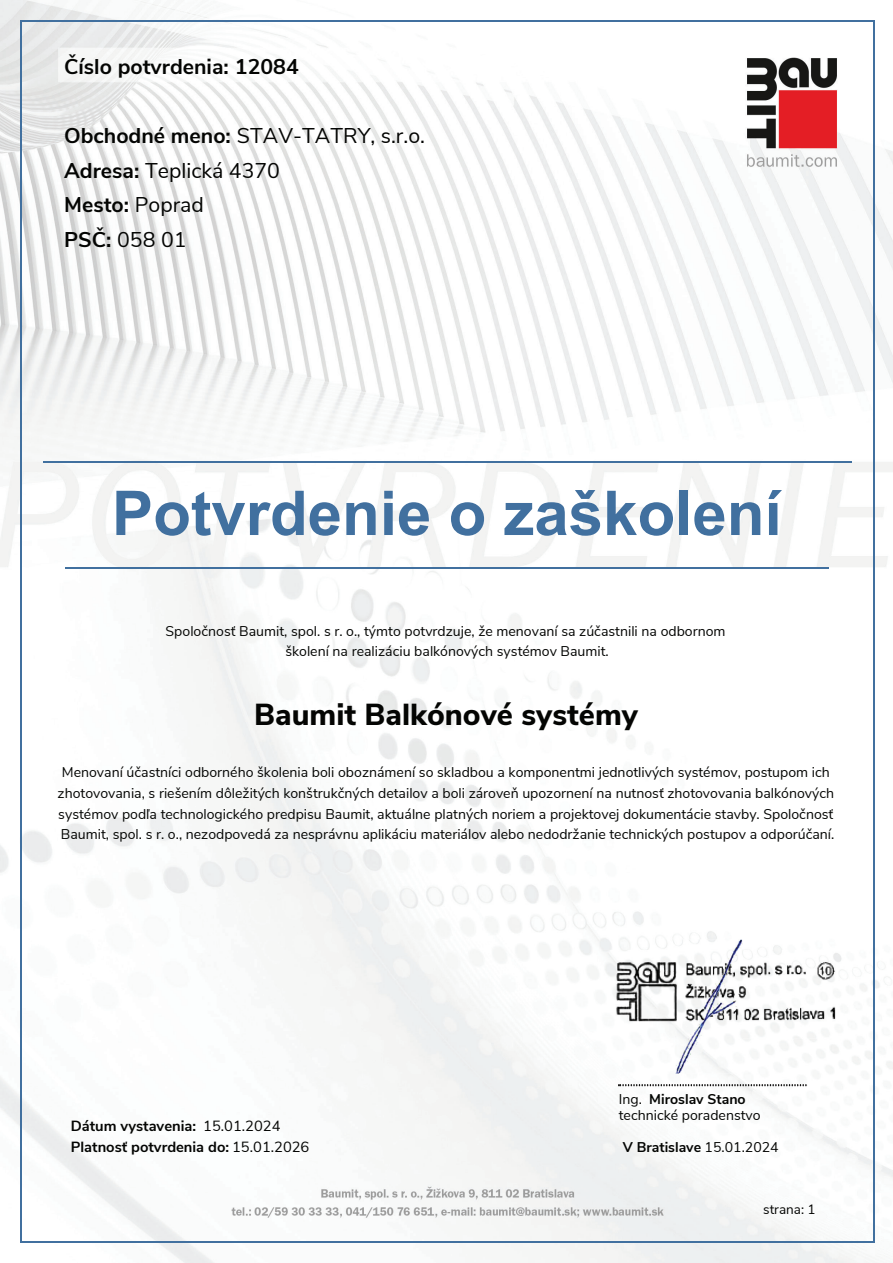
<style>
.page{position:relative;width:893px;height:1263px;background:#fff}
.page>*{position:absolute;margin:0;border:0;box-sizing:border-box;transform-origin:0 0}
.t1{font:700 61.8px "Arial";color:#41709f}
.t2{font:800 30.3px "Nunito Sans";color:#040503}
.t3{font:21.3px/34.3px "Nunito Sans";color:#040503}
.t4{font:700 21.3px "Nunito Sans";color:#040503}
.t5{font:700 14.7px/20.9px "Nunito Sans";color:#040503}
.t6{font:14.1px/20.9px "Nunito Sans";color:#040503}
.t7{font:700 14.1px "Nunito Sans";color:#040503}
.t8{font:13.5px "Nunito Sans";color:#040503}
.s1{font-weight:700}
.s2{font-weight:400}
</style>
<div class="page">
<img style="left:0;top:0;width:893px;height:1263px">
<img style="left:602px;top:950px;width:247px;height:88px">
<img style="left:619px;top:1085px;width:189px;height:1px">
<img style="left:675px;top:939px;width:67px;height:134px">
<img style="left:675px;top:950px;width:67px;height:88px">
<hr style="left:20px;top:20px;width:854px;height:1px;background:#41709f">
<hr style="left:20px;top:20px;width:1px;height:1223px;background:#41709f">
<hr style="left:20px;top:1241px;width:854px;height:2px;background:#41709f">
<hr style="left:873px;top:20px;width:1px;height:1223px;background:#41709f">
<hr style="left:43px;top:461px;width:809px;height:1px;background:#41709f">
<hr style="left:65px;top:567px;width:764px;height:1px;background:#41709f">
<h3 class="t4" style="left:64px;top:51px;width:236px">Číslo potvrdenia: 12084</h3>
<h3 class="t3" style="left:64px;top:117px;width:362px"><span class="s1">Obchodné meno:</span> STAV-TATRY, s.r.o.<br><span class="s1">Adresa:</span> Teplická 4370<br><span class="s1">Mesto:</span> Poprad<br><span class="s1">PSČ:</span> 058 01</h3>
<h1 class="t1" style="left:112px;top:470px;width:671px">Potvrdenie o zaškolení</h1>
<p class="t6" style="left:166px;top:619px;width:561px;text-align:center">Spoločnosť Baumit, spol. s r. o., týmto potvrdzuje, že menovaní sa zúčastnili na odbornom školení na realizáciu balkónových systémov Baumit.</p>
<h2 class="t2" style="left:254px;top:693px;width:385px">Baumit Balkónové systémy</h2>
<p class="t6" style="left:58px;top:761px;width:778px">Menovaní účastníci odborného školenia boli oboznámení so skladbou a komponentmi jednotlivých systémov, postupom ich zhotovovania, s riešením dôležitých konštrukčných detailov a boli zároveň upozornení na nutnosť zhotovovania balkónových systémov podľa technologického predpisu Baumit, aktuálne platných noriem a projektovej dokumentácie stavby. Spoločnosť Baumit, spol. s r. o., nezodpovedá za nesprávnu aplikáciu materiálov alebo nedodržanie technických postupov a odporúčaní.</p>
<p class="t5" style="left:71px;top:1115px;width:240px">Dátum vystavenia: <span class="s2">15.01.2024<br></span>Platnosť potvrdenia do: <span class="s2">15.01.2026</span></p>
<p class="t6" style="left:619px;top:1090px;width:143px;line-height:15.9px">Ing. <span class="s1">Miroslav Stano </span>technické poradenstvo</p>
<p class="t7" style="left:623px;top:1137px;width:157px">V Bratislave <span class="s2">15.01.2024</span></p>
<p class="t8" style="left:763px;top:1200px;width:54px">strana: 1</p>
</div>
